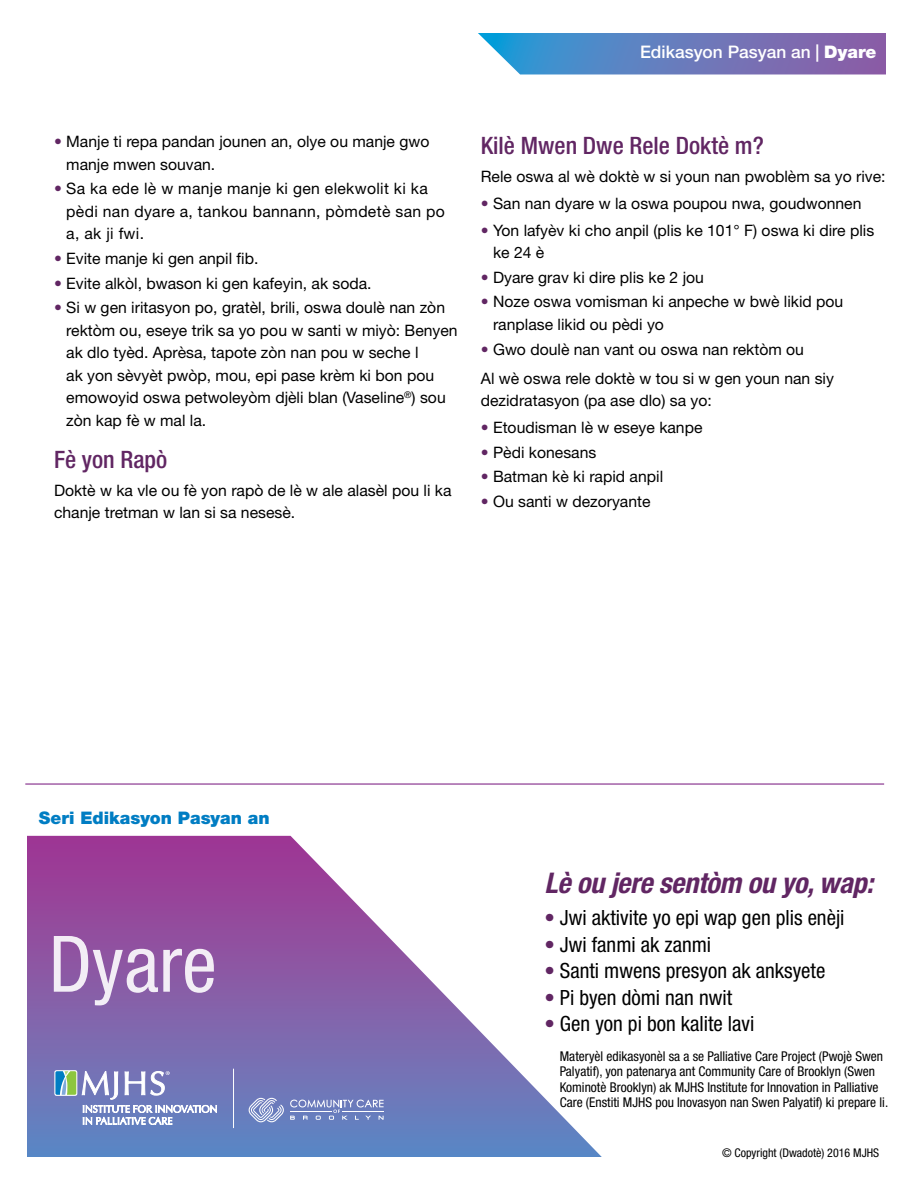
<style>
.page{position:relative;width:918px;height:1188px;background:#fff}
.page>*{position:absolute;margin:0;border:0;box-sizing:border-box;transform-origin:0 0}
.t1{font:condensed 78px "Helvetica Neue";color:#fff}
.t2{font:italic 700 condensed 28.5px "Helvetica Neue";letter-spacing:-.01em;color:#612663}
.t3{font:500 condensed 24px "Helvetica Neue";color:#612663}
.t4{font:condensed 21px "Helvetica Neue";color:#000}
.t5{font:500 17.4px "Helvetica Neue";color:#fff}
.t6{font:900 17.4px "Helvetica Neue";color:#007dc3}
.t7{font:15.75px/22.5px "Helvetica Neue";color:#000}
.t8{font:15.75px/22.5px "Helvetica Neue";letter-spacing:.02em;color:#000}
.t9{font:condensed 13.5px/15.5px "Helvetica Neue";color:#000}
.t10{font:condensed 12px "Helvetica Neue";color:#000}
.s1{font-weight:900}
.s2{color:#612663}
</style>
<div class="page">
<svg style="left:478px;top:33px;width:408px;height:41px;background:#6b81bf"></svg>
<svg style="left:27px;top:836px;width:575px;height:321px"></svg>
<svg style="left:54px;top:1070px;width:23px;height:26px"></svg>
<svg style="left:249px;top:1098px;width:35px;height:24px"></svg>
<svg style="left:290px;top:1100px;width:94px;height:20px;background:#8a98ca"></svg>
<svg style="left:55px;top:1071px;width:21px;height:24px"></svg>
<svg style="left:82px;top:1068px;width:135px;height:58px"></svg>
<hr style="left:233px;top:1069px;width:1px;height:59px;background:#fff">
<hr style="left:25px;top:783px;width:859px;height:2px;background:#a25fa7">
<p class="t5" style="left:640px;top:41px;width:238px">Edikasyon Pasyan an | <span class="s1">Dyare</span></p>
<p class="t7" style="left:66px;top:130px;width:365px;text-indent:-12px"><span class="s2">•</span> Manje ti repa pandan jounen an, olye ou manje gwo manje mwen souvan.</p>
<p class="t8" style="left:66px;top:177px;width:380px;text-indent:-12px"><span class="s2">•</span> Sa ka ede lè w manje manje ki gen elekwolit ki ka pèdi nan dyare a, tankou bannann, pòmdetè san po a, ak ji fwi.</p>
<p class="t7" style="left:54px;top:247px;width:206px"><span class="s2">•</span> Evite manje ki gen anpil fib.</p>
<p class="t7" style="left:54px;top:272px;width:319px"><span class="s2">•</span> Evite alkòl, bwason ki gen kafeyin, ak soda.</p>
<p class="t7" style="left:66px;top:296px;width:393px;text-indent:-12px"><span class="s2">•</span> Si w gen iritasyon po, gratèl, brili, oswa doulè nan zòn rektòm ou, eseye trik sa yo pou w santi w miyò: Benyen ak dlo tyèd. Aprèsa, tapote zòn nan pou w seche l<br>ak yon sèvyèt pwòp, mou, epi pase krèm ki bon pou emowoyid oswa petwoleyòm djèli blan (Vaseline<sup>®</sup>) sou zòn kap fè w mal la.</p>
<h3 class="t3" style="left:54px;top:445px;width:115px">Fè yon Rapò</h3>
<p class="t7" style="left:54px;top:479px;width:399px">Doktè w ka vle ou fè yon rapò de lè w ale alasèl pou li ka chanje tretman w lan si sa nesesè.</p>
<h3 class="t3" style="left:481px;top:131px;width:285px">Kilè Mwen Dwe Rele Doktè m?</h3>
<p class="t7" style="left:481px;top:165px;width:406px">Rele oswa al wè doktè w si youn nan pwoblèm sa yo rive:</p>
<p class="t7" style="left:481px;top:192px;width:382px"><span class="s2">•</span> San nan dyare w la oswa poupou nwa, goudwonnen</p>
<p class="t7" style="left:493px;top:219px;width:383px;text-indent:-12px"><span class="s2">•</span> Yon lafyèv ki cho anpil (plis ke 101° F) oswa ki dire plis ke 24 è</p>
<p class="t7" style="left:481px;top:266px;width:225px"><span class="s2">•</span> Dyare grav ki dire plis ke 2 jou</p>
<p class="t7" style="left:493px;top:290px;width:352px;text-indent:-12px"><span class="s2">•</span> Noze oswa vomisman ki anpeche w bwè likid pou ranplase likid ou pèdi yo</p>
<p class="t7" style="left:481px;top:334px;width:355px;line-height:29px"><span class="s2">•</span> Gwo doulè nan vant ou oswa nan rektòm ou<br>Al wè oswa rele doktè w tou si w gen youn nan siy</p>
<p class="t7" style="left:481px;top:389px;width:233px">dezidratasyon (pa ase dlo) sa yo:</p>
<p class="t7" style="left:481px;top:416px;width:223px"><span class="s2">•</span> Etoudisman lè w eseye kanpe</p>
<p class="t7" style="left:481px;top:441px;width:117px"><span class="s2">•</span> Pèdi konesans</p>
<p class="t7" style="left:481px;top:465px;width:184px"><span class="s2">•</span> Batman kè ki rapid anpil</p>
<p class="t7" style="left:481px;top:490px;width:171px"><span class="s2">•</span> Ou santi w dezoryante</p>
<p class="t6" style="left:39px;top:807px;width:232px">Seri Edikasyon Pasyan an</p>
<h1 class="t1" style="left:49px;top:919px;width:170px">Dyare</h1>
<h2 class="t2" style="left:544px;top:866px;width:330px">Lè ou jere sentòm ou yo, wap:</h2>
<h3 class="t4" style="left:544px;top:905px;width:302px"><span class="s2">•</span> Jwi aktivite yo epi wap gen plis enèji</h3>
<h3 class="t4" style="left:544px;top:932px;width:168px"><span class="s2">•</span> Jwi fanmi ak zanmi</h3>
<h3 class="t4" style="left:544px;top:959px;width:282px"><span class="s2">•</span> Santi mwens presyon ak anksyete</h3>
<h3 class="t4" style="left:544px;top:985px;width:189px"><span class="s2">•</span> Pi byen dòmi nan nwit</h3>
<h3 class="t4" style="left:544px;top:1012px;width:211px"><span class="s2">•</span> Gen yon pi bon kalite lavi</h3>
<p class="t9" style="left:560px;top:1048px;width:330px">Materyèl edikasyonèl sa a se Palliative Care Project (Pwojè Swen Palyatif), yon patenarya ant Community Care of Brooklyn (Swen Kominotè Brooklyn) ak MJHS Institute for Innovation in Palliative Care (Enstiti MJHS pou Inovasyon nan Swen Palyatif) ki prepare li.</p>
<p class="t10" style="left:722px;top:1145px;width:159px">© Copyright (Dwadotè) 2016 MJHS</p>
</div>
